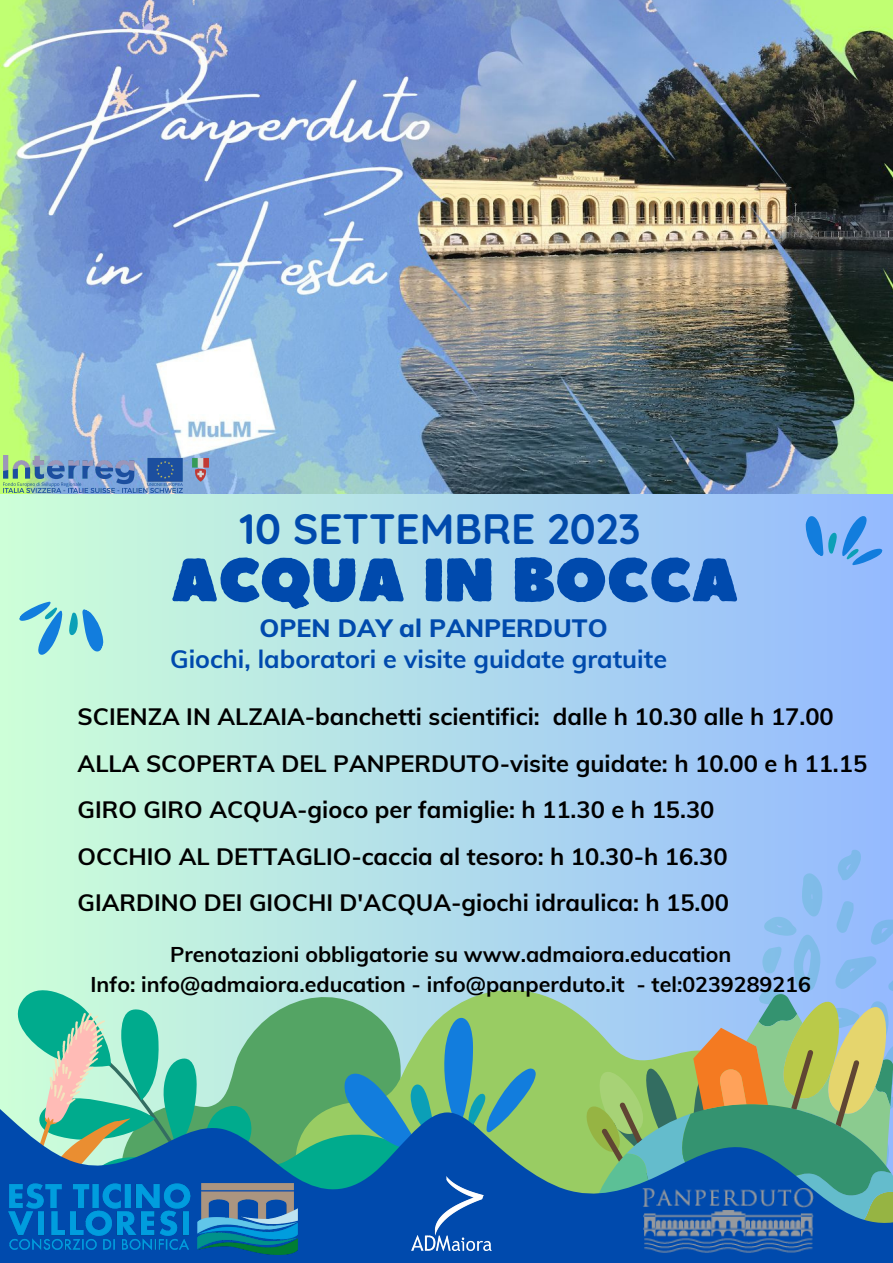
<style>
.page{position:relative;width:893px;height:1263px;background:#fff}
.page>*{position:absolute;margin:0;border:0;box-sizing:border-box;transform-origin:0 0}
.t1{font:61.2px "Boulder";color:#004aad}
.t2{font:700 42.3px "Quicksand";color:#004aad}
.t3{font:700 25.12px "Muli";color:#004aad}
.t4{font:800 25.12px "Muli";color:#004aad}
.t5{font:700 23.62px "Muli";color:#000}
.t6{font:700 21.38px "Muli";color:#000}
</style>
<div class="page">
<div style="left:0;top:0;width:893px;height:1263px;background:linear-gradient(to right,#cdffd8,#94b9ff)"></div>
<svg style="left:536px;top:985px;width:48px;height:138px;background:#9bcc76"></svg>
<img style="left:0;top:0;width:893px;height:493px">
<svg style="left:584px;top:850px;width:309px;height:273px;background:#9ebfc4"></svg>
<svg style="left:536px;top:1123px;width:357px;height:140px;background:#368093"></svg>
<svg style="left:4px;top:976px;width:532px;height:287px;background:#82c7a8"></svg>
<svg style="left:0;top:1109px;width:521px;height:154px;background:#1f739e"></svg>
<img style="left:9px;top:1183px;width:289px;height:72px">
<img style="left:408px;top:1174px;width:85px;height:81px">
<img style="left:642px;top:1186px;width:172px;height:70px">
<svg style="left:18px;top:593px;width:96px;height:65px;background:#9ededa"></svg>
<svg style="left:795px;top:512px;width:88px;height:62px;background:#78aff3"></svg>
<img style="left:4px;top:455px;width:205px;height:38px">
<p class="t2" style="left:240px;top:501px;width:402px">10 SETTEMBRE 2023</p>
<p class="t1" style="left:171px;top:540px;width:568px">ACQUA IN BOCCA</p>
<p class="t4" style="left:260px;top:612px;width:349px">OPEN DAY al PANPERDUTO</p>
<p class="t3" style="left:170px;top:643px;width:498px">Giochi, laboratori e visite guidate gratuite</p>
<p class="t5" style="left:78px;top:702px;width:757px">SCIENZA IN ALZAIA-banchetti scientifici: dalle h 10.30 alle h 17.00</p>
<p class="t5" style="left:78px;top:748px;width:791px">ALLA SCOPERTA DEL PANPERDUTO-visite guidate: h 10.00 e h 11.15</p>
<p class="t5" style="left:78px;top:794px;width:638px">GIRO GIRO ACQUA-gioco per famiglie: h 11.30 e h 15.30</p>
<p class="t5" style="left:78px;top:841px;width:651px">OCCHIO AL DETTAGLIO-caccia al tesoro: h 10.30-h 16.30</p>
<p class="t5" style="left:78px;top:887px;width:653px">GIARDINO DEI GIOCHI D'ACQUA-giochi idraulica: h 15.00</p>
<p class="t6" style="left:170px;top:940px;width:562px">Prenotazioni obbligatorie su www.admaiora.education</p>
<p class="t6" style="left:91px;top:970px;width:722px">Info: info@admaiora.education - info@panperduto.it - tel:0239289216</p>
</div>
